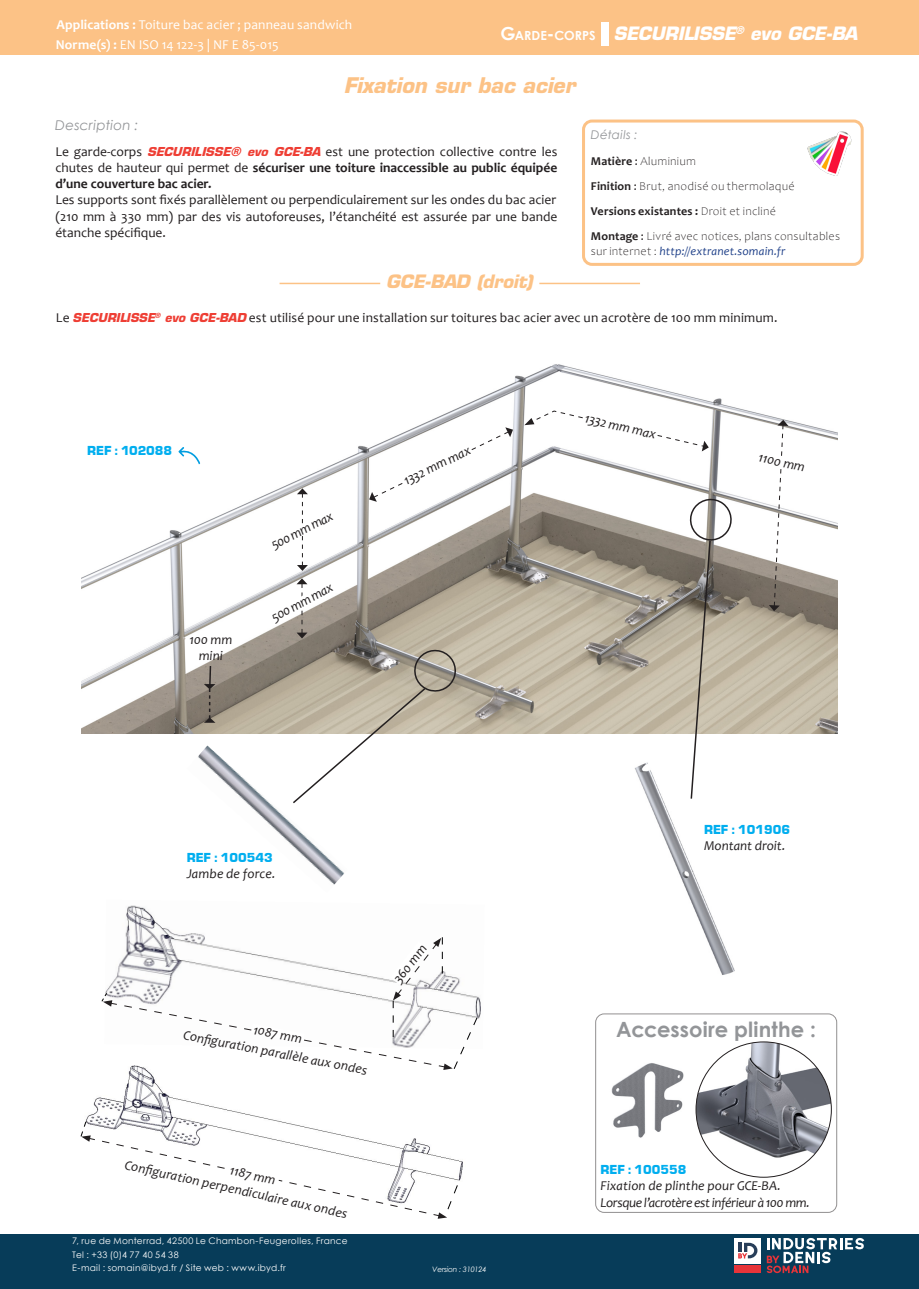
<style>
.page{position:relative;width:919px;height:1289px;background:#fff}
.page>*{position:absolute;margin:0;border:0;box-sizing:border-box;transform-origin:0 0}
.t1{font:italic 700 21px "Eurostile LT Std";color:#fcc286}
.t2{font:700 21px "Century Gothic";letter-spacing:.005em;color:#939598}
.t3{font:italic 700 18px "Eurostile LT Std";letter-spacing:-.01em;color:#fff}
.t4{font:italic 700 18px "Eurostile LT Std";color:#fcc286}
.t5{font:13.5px/16.2px "Candara";color:#231f20;text-align:justify}
.t6{font:italic 13.5px "Candara";letter-spacing:-.005em;color:#231f20}
.t7{font:13.5px/19.8px "Candara";letter-spacing:.01em;color:#fff}
.t8{font:900 13.5px "Eurostile Becker";color:#00aeef}
.t9{font:italic 13.5px "Candara";letter-spacing:-.03em;color:#231f20}
.t10{font:italic 13.5px "Century Gothic";letter-spacing:.015em;color:#939598}
.t11{font:700 12.6px "Century Gothic";color:#fff}
.t12{font:300 12px/25.2px "Candara";letter-spacing:.02em;color:#231f20}
.t13{font:italic 12px "Candara";letter-spacing:.015em;color:#21428a}
.t14{font:italic 12px "Century Gothic";letter-spacing:.025em;color:#939598}
.t15{font:9px/13.5px "Century Gothic";letter-spacing:.03em;color:#fff}
.t16{font:italic 7.5px "Century Gothic";letter-spacing:-.025em;color:#fff}
.s1{font-weight:700}
.s2{font-size:18px}
.s3{font-family:"Eurostile";font-weight:900;font-style:italic;color:#ee3e34}
.s4{font-weight:400}
.s5{font-weight:300;font-style:normal;color:#231f20}
.s6{font-family:"Eurostile LT Std";font-weight:700;font-style:italic;font-size:12px;color:#ee3e34}
</style>
<div class="page">
<div style="left:0;top:0;width:918px;height:55px;background:#fcc286"></div>
<div style="left:601px;top:23px;width:7px;height:23px;background:#fff"></div>
<div style="left:582px;top:119px;width:281px;height:147px;border:3px solid #fcc286;border-radius:9px"></div>
<img style="left:807px;top:131px;width:45px;height:45px">
<div style="left:0;top:1233px;width:918px;height:55px;background:#073c59"></div>
<div style="left:733px;top:1237px;width:27px;height:26px;background:#fff"></div>
<svg style="left:738px;top:1242px;width:19px;height:16px"></svg>
<svg style="left:766px;top:1238px;width:98px;height:34px"></svg>
<div style="left:733px;top:1265px;width:27px;height:8px;background:#e73439"></div>
<img style="left:125px;top:905px;width:356px;height:114px">
<img style="left:86px;top:1069px;width:377px;height:112px">
<img style="left:634px;top:762px;width:101px;height:213px">
<hr style="left:279px;top:283px;width:101px;height:1px;background:#fcc286">
<hr style="left:539px;top:283px;width:101px;height:1px;background:#fcc286">
<img style="left:82px;top:364px;width:755px;height:369px">
<svg style="left:686px;top:495px;width:49px;height:305px"></svg>
<svg style="left:291px;top:646px;width:168px;height:111px"></svg>
<svg style="left:752px;top:420px;width:59px;height:191px"></svg>
<svg style="left:267px;top:578px;width:70px;height:60px"></svg>
<svg style="left:204px;top:664px;width:11px;height:58px"></svg>
<svg style="left:267px;top:488px;width:70px;height:83px"></svg>
<svg style="left:524px;top:410px;width:184px;height:41px"></svg>
<svg style="left:369px;top:427px;width:144px;height:75px"></svg>
<img style="left:198px;top:745px;width:149px;height:140px">
<svg style="left:80px;top:1121px;width:378px;height:97px"></svg>
<svg style="left:101px;top:937px;width:376px;height:132px"></svg>
<div style="left:595px;top:1013px;width:242px;height:199px;border:1px solid #231f20;border-radius:9px"></div>
<img style="left:696px;top:1041px;width:135px;height:136px;border-radius:68px">
<img style="left:611px;top:1063px;width:73px;height:75px">
<svg style="left:178px;top:445px;width:24px;height:24px"></svg>
<p class="t7" style="left:56px;top:14px;width:298px"><span class="s1">Applications :</span> Toiture bac acier ; panneau sandwich<br><span class="s1">Norme(s) :</span> EN ISO 14 122-3 | NF E 85-015</p>
<p class="t11" style="left:500px;top:26px;width:97px"><span class="s2">G</span>ARDE<span class="s2">-</span>CORPS</p>
<p class="t1" style="left:344px;top:72px;width:233px">Fixation sur bac acier</p>
<h2 class="t3" style="left:613px;top:23px;width:245px">SECURILISSE<sup>®</sup> evo GCE-BA</h2>
<p class="t10" style="left:55px;top:115px;width:84px">Description :</p>
<p class="t5" style="left:55px;top:143px;width:503px">Le garde-corps <span class="s3">SECURILISSE® evo GCE-BA</span> est une protection collective contre les chutes de hauteur qui permet de <span class="s1">sécuriser une toiture inaccessible au public équipée d’une couverture bac acier.</span></p>
<p class="t5" style="left:55px;top:192px;width:502px">Les supports sont fixés parallèlement ou perpendiculairement sur les ondes du bac acier</p>
<p class="t5" style="left:55px;top:208px;width:503px">(210 mm à 330 mm) par des vis autoforeuses, l’étanchéité est assurée par une bande étanche spécifique.</p>
<p class="t14" style="left:591px;top:127px;width:48px">Détails :</p>
<p class="t12" style="left:591px;top:148px;width:250px"><span class="s1">Matière</span> <span class="s4">:</span> Aluminium<br><span class="s1">Finition</span> <span class="s4">:</span> Brut, anodisé ou thermolaqué <span class="s1">Versions existantes :</span> Droit et incliné<br><span class="s1">Montage</span> <span class="s4">:</span> Livré avec notices, plans consultables</p>
<p class="t13" style="left:591px;top:243px;width:196px"><span class="s5">sur internet :</span> http://extranet.somain.fr</p>
<p class="t4" style="left:386px;top:271px;width:148px">GCE-BAD (droit)</p>
<p class="t5" style="left:56px;top:309px;width:723px">Le <span class="s6">SECURILISSE</span><sup>®</sup> <span class="s6">evo GCE-BAD</span> est utilisé pour une installation sur toitures bac acier avec un acrotère de 100 mm minimum.</p>
<p class="t8" style="left:87px;top:443px;width:86px">REF : 102088</p>
<p class="t6" style="left:189px;top:630px;width:44px">100 mm</p>
<p class="t6" style="left:199px;top:647px;width:26px">mini</p>
<p class="t6" style="left:268px;top:538px;width:69px;rotate:-27deg">500 mm max</p>
<p class="t6" style="left:268px;top:610px;width:69px;rotate:-28deg">500 mm max</p>
<p class="t6" style="left:401px;top:473px;width:74px;rotate:-26deg">1332 mm max</p>
<p class="t8" style="left:187px;top:850px;width:87px">REF : 100543</p>
<p class="t6" style="left:187px;top:865px;width:90px">Jambe de force.</p>
<p class="t6" style="left:255px;top:1020px;width:51px;rotate:11deg">1087 mm</p>
<p class="t6" style="left:185px;top:1026px;width:189px;rotate:11deg">Confi guration parallèle aux ondes</p>
<p class="t6" style="left:389px;top:976px;width:47px;rotate:-52deg">360 mm</p>
<p class="t6" style="left:127px;top:1155px;width:229px;rotate:13deg">Confi guration perpendiculaire aux ondes</p>
<p class="t6" style="left:232px;top:1161px;width:48px;rotate:13deg">1187 mm</p>
<p class="t15" style="left:72px;top:1234px;width:277px">7, rue de Monterrad, 42500 Le Chambon-Feugerolles, France<br>Tel : +33 (0)4 77 40 54 38<br>E-mail : somain@ibyd.fr / Site web : www.ibyd.fr</p>
<p class="t16" style="left:432px;top:1263px;width:56px">Version : 310124</p>
<p class="t6" style="left:587px;top:409px;width:74px;rotate:13deg">1332 mm max</p>
<p class="t6" style="left:760px;top:448px;width:49px;rotate:13deg">1100 mm</p>
<p class="t8" style="left:704px;top:822px;width:87px">REF : 101906</p>
<p class="t6" style="left:704px;top:837px;width:83px">Montant droit.</p>
<p class="t2" style="left:616px;top:1013px;width:201px">Accessoire plinthe :</p>
<p class="t8" style="left:600px;top:1162px;width:87px">REF : 100558</p>
<p class="t6" style="left:600px;top:1177px;width:182px">Fixation de plinthe pour GCE-BA.</p>
<p class="t9" style="left:600px;top:1193px;width:211px">Lorsque l’acrotère est inférieur à 100 mm.</p>
</div>
